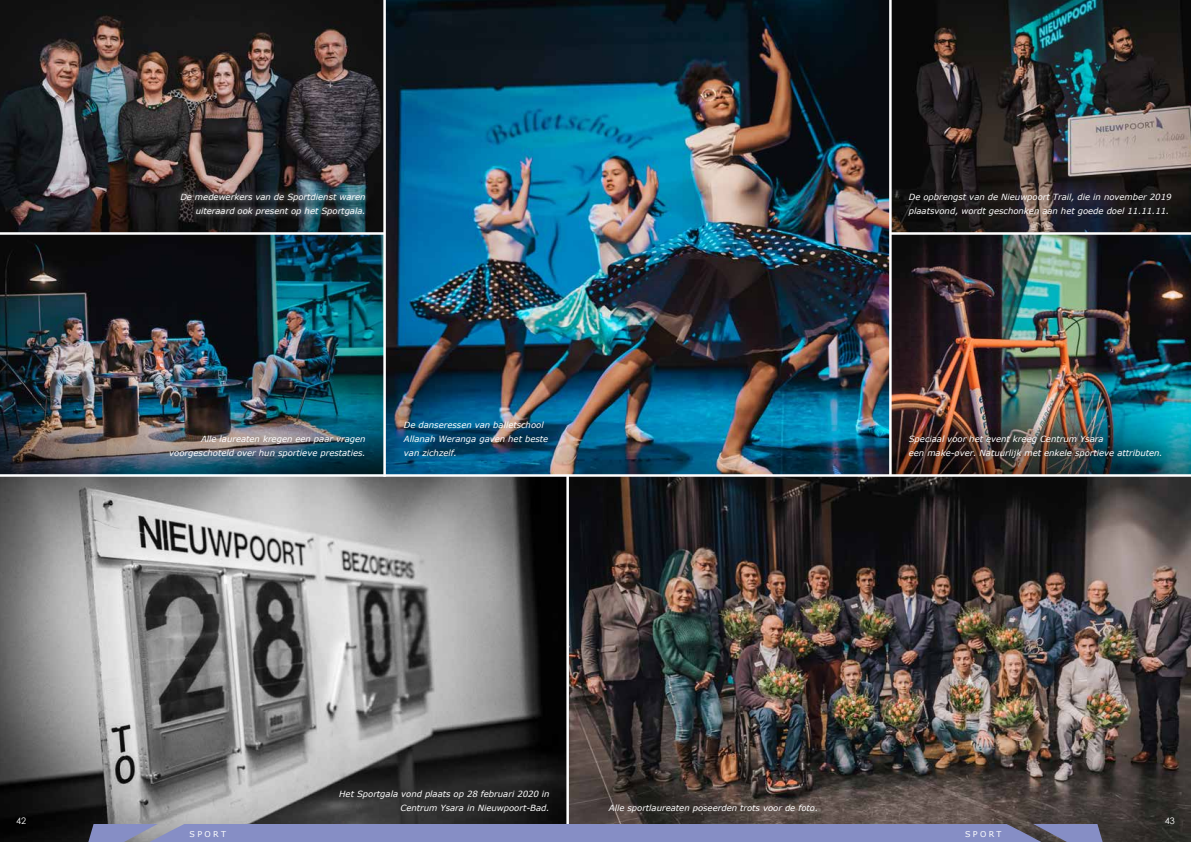
<style>
.page{position:relative;width:1191px;height:842px;background:#fff}
.page>*{position:absolute;margin:0;border:0;box-sizing:border-box;transform-origin:0 0}
.t1{font:9px "Century Gothic";color:#fff}
.t2{font:italic 8.5px/14px "Verdana";color:#fff;text-align:right}
.t3{font:8px "Verdana";letter-spacing:.3em;color:#fff}
</style>
<div class="page">
<img style="left:0;top:0;width:1191px;height:842px">
<img style="left:0;top:409px;width:383px;height:65px">
<div style="left:183px;top:195px;width:194px;height:33px;background:#000;opacity:.75"></div>
<div style="left:175px;top:187px;width:196px;height:35px;background:#fff;opacity:.75"></div>
<img style="left:891px;top:411px;width:300px;height:63px">
<div style="left:895px;top:421px;width:279px;height:51px;background:#000;opacity:.75"></div>
<hr style="left:566px;top:476px;width:3px;height:366px;background:#fff">
<hr style="left:889px;top:0;width:2px;height:476px;background:#fff">
<hr style="left:383px;top:0;width:3px;height:477px;background:#fff">
<hr style="left:0;top:474px;width:1191px;height:3px;background:#fff">
<hr style="left:0;top:232px;width:384px;height:3px;background:#fff">
<hr style="left:889px;top:232px;width:302px;height:3px;background:#fff">
<svg style="left:57px;top:825px;width:1076px;height:17px;background:#7f85b6"></svg>
<p class="t2" style="left:180px;top:190px;width:187px">De medewerkers van de Sportdienst waren uiteraard ook present op het Sportgala.</p>
<p class="t2" style="left:169px;top:432px;width:198px">Alle laureaten kregen een paar vragen voorgeschoteld over hun sportieve prestaties.</p>
<p class="t2" style="left:404px;top:418px;width:146px;text-align:left">De danseressen van balletschool<br>Allanah Weranga gaven het beste van zichzelf.</p>
<p class="t2" style="left:909px;top:190px;width:264px;text-align:left">De opbrengst van de Nieuwpoort Trail, die in november 2019 plaatsvond, wordt geschonken aan het goede doel 11.11.11.</p>
<p class="t2" style="left:909px;top:432px;width:255px;text-align:left">Speciaal voor het event kreeg Centrum Ysara<br>een make-over. Natuurlijk met enkele sportieve attributen.</p>
<p class="t2" style="left:339px;top:787px;width:212px">Het Sportgala vond plaats op 28 februari 2020 in<br>Centrum Ysara in Nieuwpoort-Bad.</p>
<p class="t2" style="left:609px;top:801px;width:211px">Alle sportlaureaten poseerden trots voor de foto.</p>
<p class="t1" style="left:16px;top:816px;width:11px">42</p>
<p class="t1" style="left:1164px;top:816px;width:11px">43</p>
<p class="t3" style="left:965px;top:828px;width:38px">SPORT</p>
<p class="t3" style="left:189px;top:828px;width:38px">SPORT</p>
</div>
